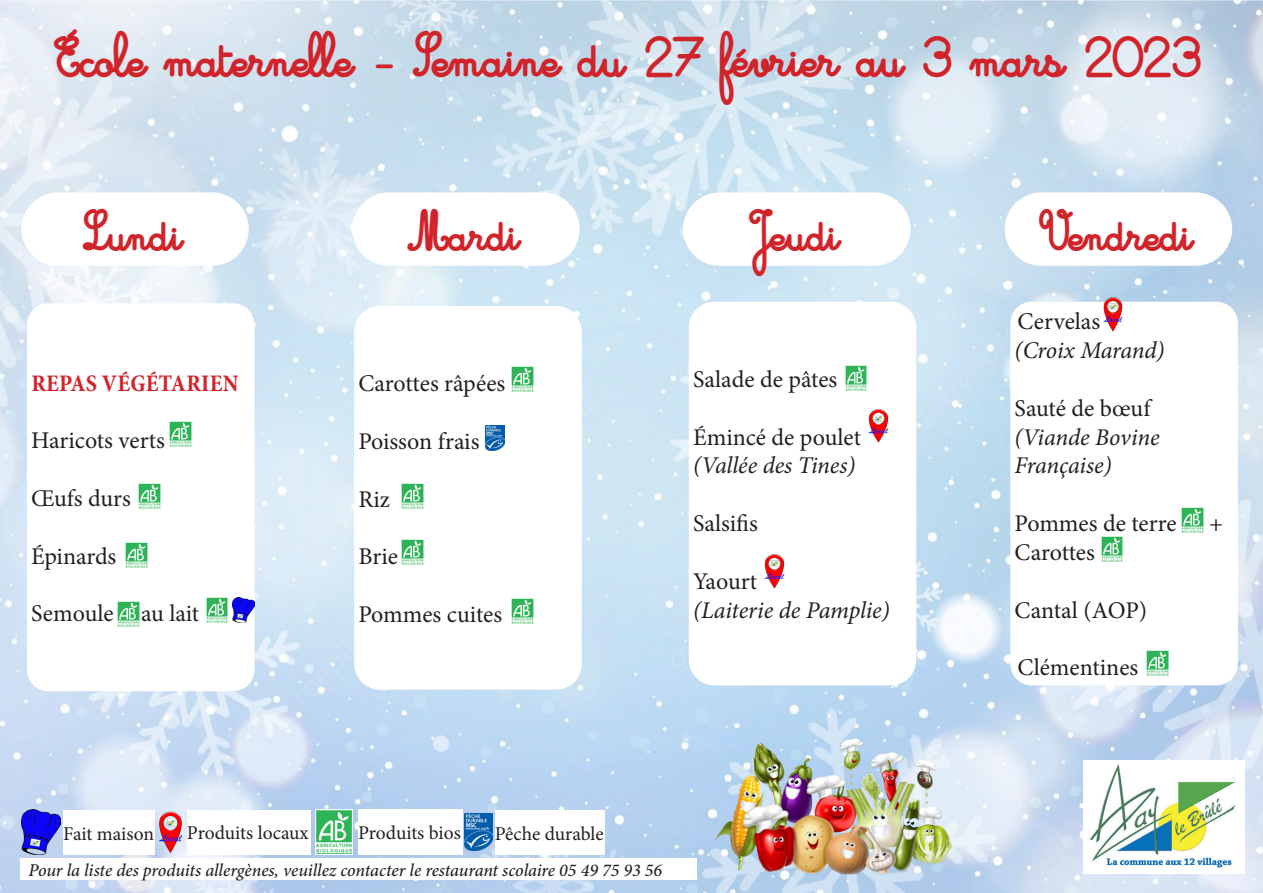
<style>
.page{position:relative;width:1263px;height:893px;background:#fff}
.page>*{position:absolute;margin:0;border:0;box-sizing:border-box;transform-origin:0 0}
.t1{font:48px "Cursivestandardbold";color:#d1232a}
.t2{font:43.5px "Cursivestandardbold";color:#d1232a}
.t3{font:24px "Minion Pro";color:#231f20}
.t4{font:italic 24px/28.8px "Minion Pro";letter-spacing:-.01em;color:#231f20}
.t5{font:700 condensed 24px "Minion Pro";letter-spacing:.01em;color:#d1232a}
.t6{font:19.5px "Minion Pro";letter-spacing:-.005em;color:#231f20}
.t7{font:italic 500 18px "Minion Pro";letter-spacing:-.005em;color:#231f20}
</style>
<div class="page">
<img style="left:0;top:0;width:1263px;height:893px">
<img style="left:1083px;top:760px;width:162px;height:114px">
<div style="left:1005px;top:192px;width:227px;height:74px;background:#fff;border-radius:37px"></div>
<div style="left:21px;top:192px;width:228px;height:74px;background:#fff;border-radius:37px"></div>
<div style="left:683px;top:192px;width:227px;height:74px;background:#fff;border-radius:37px"></div>
<div style="left:352px;top:192px;width:228px;height:74px;background:#fff;border-radius:37px"></div>
<img style="left:22px;top:810px;width:38px;height:45px">
<img style="left:316px;top:810px;width:37px;height:45px">
<div style="left:63px;top:810px;width:91px;height:45px;background:#fff"></div>
<div style="left:187px;top:810px;width:123px;height:45px;background:#fff"></div>
<div style="left:358px;top:810px;width:104px;height:45px;background:#fff"></div>
<img style="left:713px;top:736px;width:240px;height:138px">
<img style="left:157px;top:810px;width:27px;height:45px">
<img style="left:465px;top:814px;width:27px;height:37px">
<div style="left:495px;top:810px;width:110px;height:45px;background:#fff"></div>
<div style="left:20px;top:858px;width:676px;height:22px;background:#fff"></div>
<div style="left:689px;top:302px;width:227px;height:383px;background:#fff;border-radius:26px"></div>
<div style="left:27px;top:303px;width:227px;height:388px;background:#fff;border-radius:21px"></div>
<div style="left:1010px;top:302px;width:228px;height:383px;background:#fff;border-radius:21px"></div>
<div style="left:354px;top:306px;width:228px;height:384px;background:#fff;border-radius:26px"></div>
<img style="left:126px;top:542px;width:22px;height:26px">
<img style="left:138px;top:483px;width:22px;height:25px">
<img style="left:486px;top:425px;width:18px;height:25px">
<img style="left:402px;top:483px;width:22px;height:25px">
<img style="left:511px;top:598px;width:22px;height:25px">
<img style="left:845px;top:366px;width:22px;height:25px">
<img style="left:868px;top:409px;width:21px;height:34px">
<img style="left:764px;top:554px;width:21px;height:35px">
<img style="left:169px;top:421px;width:22px;height:25px">
<img style="left:118px;top:602px;width:22px;height:25px">
<img style="left:206px;top:597px;width:22px;height:25px">
<img style="left:233px;top:597px;width:21px;height:25px">
<img style="left:511px;top:367px;width:22px;height:25px">
<img style="left:402px;top:539px;width:22px;height:25px">
<img style="left:1102px;top:296px;width:22px;height:36px">
<img style="left:1181px;top:507px;width:22px;height:25px">
<img style="left:1101px;top:537px;width:22px;height:25px">
<img style="left:1147px;top:651px;width:21px;height:25px">
<p class="t1" style="left:56px;top:30px;width:1146px">École maternelle - Semaine du 27 février au 3 mars 2023</p>
<p class="t2" style="left:85px;top:208px;width:99px">Lundi</p>
<p class="t2" style="left:409px;top:208px;width:112px">Mardi</p>
<p class="t2" style="left:751px;top:208px;width:90px">Jeudi</p>
<p class="t2" style="left:1041px;top:208px;width:154px">Vendredi</p>
<p class="t5" style="left:31px;top:367px;width:209px">REPAS VÉGÉTARIEN</p>
<p class="t3" style="left:31px;top:425px;width:135px">Haricots verts</p>
<p class="t3" style="left:31px;top:482px;width:101px">Œufs durs</p>
<p class="t3" style="left:31px;top:540px;width:87px">Épinards</p>
<p class="t3" style="left:31px;top:597px;width:170px">Semoule au lait</p>
<p class="t3" style="left:358px;top:368px;width:148px">Carottes râpées</p>
<p class="t3" style="left:358px;top:425px;width:123px">Poisson frais</p>
<p class="t3" style="left:358px;top:483px;width:33px">Riz</p>
<p class="t3" style="left:358px;top:540px;width:41px">Brie</p>
<p class="t3" style="left:358px;top:598px;width:145px">Pommes cuites</p>
<p class="t3" style="left:693px;top:363px;width:146px">Salade de pâtes</p>
<p class="t3" style="left:693px;top:421px;width:170px">Émincé de poulet</p>
<p class="t4" style="left:693px;top:451px;width:164px">(Vallée des Tines)</p>
<p class="t3" style="left:693px;top:507px;width:66px">Salsifis</p>
<p class="t3" style="left:693px;top:565px;width:66px">Yaourt</p>
<p class="t4" style="left:693px;top:595px;width:198px">(Laiterie de Pamplie)</p>
<p class="t6" style="left:63px;top:820px;width:92px">Fait maison</p>
<p class="t6" style="left:187px;top:820px;width:123px">Produits locaux</p>
<p class="t6" style="left:358px;top:820px;width:104px">Produits bios</p>
<p class="t6" style="left:495px;top:820px;width:110px">Pêche durable</p>
<p class="t7" style="left:28px;top:857px;width:635px">Pour la liste des produits allergènes, veuillez contacter le restaurant scolaire 05 49 75 93 56</p>
<p class="t3" style="left:1018px;top:306px;width:84px">Cervelas</p>
<p class="t4" style="left:1015px;top:336px;width:151px">(Croix Marand)</p>
<p class="t3" style="left:1015px;top:392px;width:137px">Sauté de bœuf</p>
<p class="t4" style="left:1015px;top:423px;width:146px">(Viande Bovine<br>Française)</p>
<p class="t3" style="left:1015px;top:507px;width:163px">Pommes de terre</p>
<p class="t3" style="left:1209px;top:507px;width:15px">+</p>
<p class="t3" style="left:1015px;top:536px;width:82px">Carottes</p>
<p class="t3" style="left:1015px;top:594px;width:134px">Cantal (AOP)</p>
<p class="t3" style="left:1018px;top:651px;width:122px">Clémentines</p>
</div>
